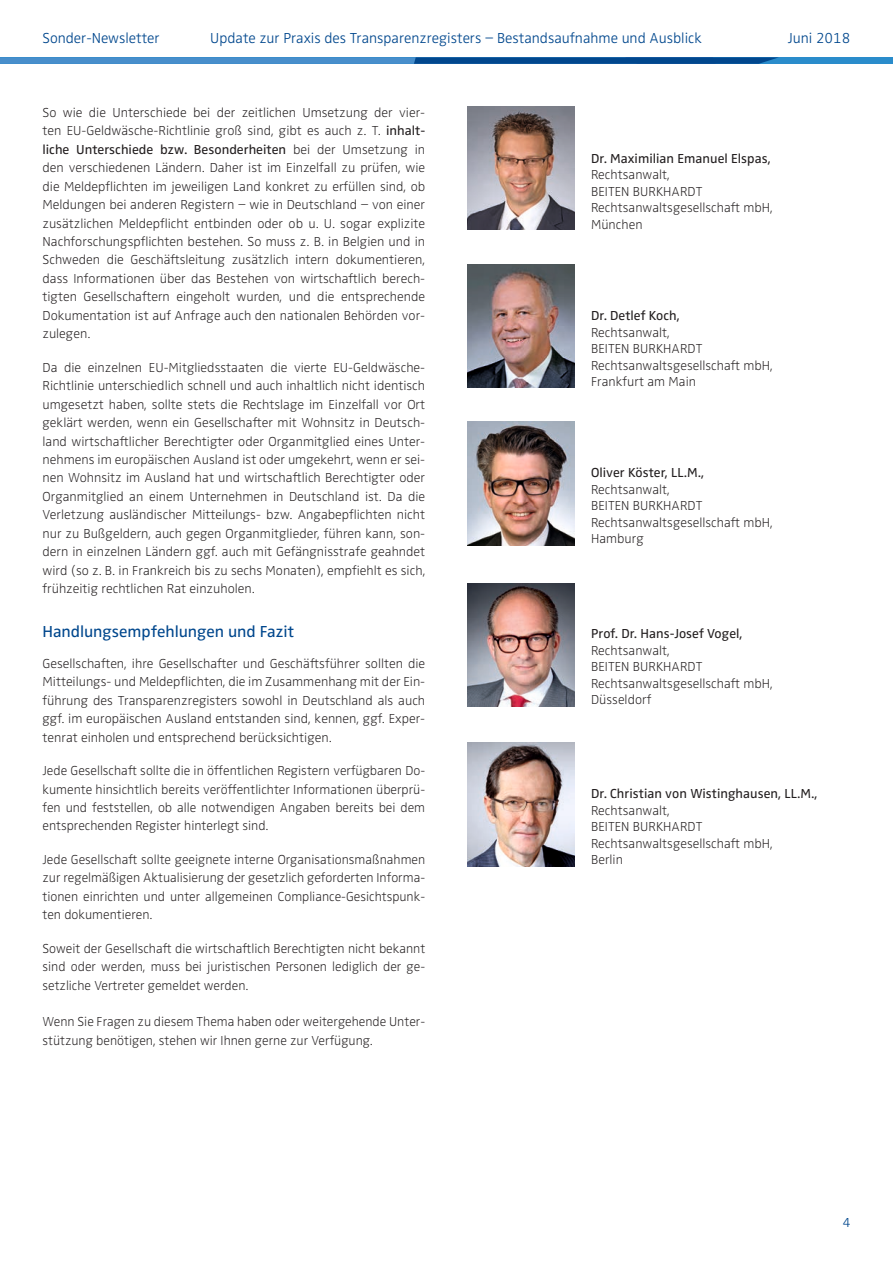
<style>
.page{position:relative;width:893px;height:1263px;background:#fff}
.page>*{position:absolute;margin:0;border:0;box-sizing:border-box;transform-origin:0 0}
.Fließtext_9_pt{font:16.5px "Zwo OT";letter-spacing:-.005em;color:#01478d}
.t1{font:300 15px "Zwo OT";color:#01478d}
._3-Überschrift_11_pt{font:300 expanded 13.5px/18.5px "Zwo OT";color:#231f20;text-align:justify}
.Fließtext_9_pt-2{font:300 expanded 13.5px/18.5px "Zwo OT";letter-spacing:.005em;color:#231f20;text-align:justify}
.Fließtext_9_pt-3{font:13.5px "Zwo OT";letter-spacing:.005em;color:#231f20}
.t2{font:300 13.5px "Zwo OT";color:#01478d}
.s1{font-weight:400;font-stretch:normal}
</style>
<div class="page">
<div style="left:0;top:57px;width:893px;height:7px;background:#2a8ccb"></div>
<svg style="left:0;top:57px;width:778px;height:7px;background:#276fb1"></svg>
<img style="left:468px;top:583px;width:106px;height:124px">
<img style="left:468px;top:743px;width:106px;height:123px">
<img style="left:468px;top:264px;width:106px;height:124px">
<img style="left:468px;top:422px;width:106px;height:123px">
<img style="left:468px;top:106px;width:106px;height:124px">
<p class="t1" style="left:43px;top:29px;width:119px">Sonder-Newsletter</p>
<p class="t1" style="left:210px;top:29px;width:493px">Update zur Praxis des Transparenzregisters – Bestandsaufnahme und Ausblick</p>
<p class="t1" style="left:788px;top:29px;width:64px">Juni 2018</p>
<p class="_3-Überschrift_11_pt" style="left:43px;top:103px;width:384px">So wie die Unterschiede bei der zeitlichen Umsetzung der vier&shy;ten EU-Geldwäsche-Richtlinie groß sind, gibt es auch z. T. <span class="s1">inhalt&shy;liche Unterschiede bzw. Besonderheiten</span> bei der Umsetzung in den verschiedenen Ländern. Daher ist im Einzelfall zu prüfen, wie die Meldepflichten im jeweiligen Land konkret zu erfüllen sind, ob Meldungen bei anderen Registern – wie in Deutschland – von einer zusätzlichen Meldepflicht entbinden oder ob u. U. sogar explizite Nachforschungspflichten bestehen. So muss z. B. in Belgien und in</p>
<p class="_3-Überschrift_11_pt" style="left:43px;top:251px;width:384px">Schweden die Geschäftsleitung zusätzlich intern dokumentieren, dass Informationen über das Bestehen von wirtschaftlich berech&shy;tigten Gesellschaftern eingeholt wurden, und die entsprechende Dokumentation ist auf Anfrage auch den nationalen Behörden vor&shy;zulegen.</p>
<p class="_3-Überschrift_11_pt" style="left:43px;top:358px;width:384px">Da die einzelnen EU-Mitgliedsstaaten die vierte EU-Geldwäsche-Richtlinie unterschiedlich schnell und auch inhaltlich nicht identisch umgesetzt haben, sollte stets die Rechtslage im Einzelfall vor Ort geklärt werden, wenn ein Gesellschafter mit Wohnsitz in Deutsch&shy;land wirtschaftlicher Berechtigter oder Organmitglied eines Unter&shy;nehmens im europäischen Ausland ist oder umgekehrt, wenn er sei&shy;nen Wohnsitz im Ausland hat und wirtschaftlich Berechtigter oder Organmitglied an einem Unternehmen in Deutschland ist. Da die Verletzung ausländischer Mitteilungs- bzw. Angabepflichten nicht nur zu Bußgeldern, auch gegen Organmitglieder, führen kann, son&shy;dern in einzelnen Ländern ggf. auch mit Gefängnisstrafe geahndet wird (so z. B. in Frankreich bis zu sechs Monaten), empfiehlt es sich, frühzeitig rechtlichen Rat einzuholen.</p>
<p class="Fließtext_9_pt" style="left:43px;top:621px;width:253px">Handlungsempfehlungen und Fazit</p>
<p class="Fließtext_9_pt-2" style="left:43px;top:654px;width:384px">Gesellschaften, ihre Gesellschafter und Geschäftsführer sollten die Mitteilungs- und Meldepflichten, die im Zusammenhang mit der Ein&shy;führung des Transparenzregisters sowohl in Deutschland als auch ggf. im europäischen Ausland entstanden sind, kennen, ggf. Exper&shy;tenrat einholen und entsprechend berücksichtigen.</p>
<p class="Fließtext_9_pt-2" style="left:43px;top:762px;width:384px">Jede Gesellschaft sollte die in öffentlichen Registern verfügbaren Do&shy;kumente hinsichtlich bereits veröffentlichter Informationen überprü&shy;fen und feststellen, ob alle notwendigen Angaben bereits bei dem entsprechenden Register hinterlegt sind.</p>
<p class="Fließtext_9_pt-2" style="left:43px;top:850px;width:384px">Jede Gesellschaft sollte geeignete interne Organisationsmaßnahmen zur regelmäßigen Aktualisierung der gesetzlich geforderten Informa&shy;tionen einrichten und unter allgemeinen Compliance-Gesichtspunk&shy;ten dokumentieren.</p>
<p class="Fließtext_9_pt-2" style="left:43px;top:939px;width:384px">Soweit der Gesellschaft die wirtschaftlich Berechtigten nicht bekannt sind oder werden, muss bei juristischen Personen lediglich der ge&shy;setzliche Vertreter gemeldet werden.</p>
<p class="Fließtext_9_pt-2" style="left:43px;top:1012px;width:384px">Wenn Sie Fragen zu diesem Thema haben oder weitergehende Unter&shy;stützung benötigen, stehen wir Ihnen gerne zur Verfügung.</p>
<p class="Fließtext_9_pt-3" style="left:591px;top:150px;width:181px">Dr. Maximilian Emanuel Elspas,</p>
<p class="Fließtext_9_pt-2" style="left:591px;top:166px;width:80px">Rechtsanwalt,</p>
<p class="Fließtext_9_pt-2" style="left:591px;top:182px;width:113px">BEITEN BURKHARDT</p>
<p class="Fließtext_9_pt-2" style="left:591px;top:199px;width:183px">Rechtsanwaltsgesellschaft mbH,</p>
<p class="Fließtext_9_pt-2" style="left:591px;top:215px;width:53px">München</p>
<p class="Fließtext_9_pt-3" style="left:591px;top:308px;width:90px">Dr. Detlef Koch,</p>
<p class="Fließtext_9_pt-2" style="left:591px;top:323px;width:80px">Rechtsanwalt,</p>
<p class="Fließtext_9_pt-2" style="left:591px;top:340px;width:113px">BEITEN BURKHARDT</p>
<p class="Fließtext_9_pt-2" style="left:591px;top:356px;width:183px">Rechtsanwaltsgesellschaft mbH,</p>
<p class="Fließtext_9_pt-2" style="left:591px;top:373px;width:107px">Frankfurt am Main</p>
<p class="Fließtext_9_pt-3" style="left:591px;top:465px;width:114px">Oliver Köster, LL.M.,</p>
<p class="Fließtext_9_pt-2" style="left:591px;top:480px;width:80px">Rechtsanwalt,</p>
<p class="Fließtext_9_pt-2" style="left:591px;top:497px;width:113px">BEITEN BURKHARDT</p>
<p class="Fließtext_9_pt-2" style="left:591px;top:513px;width:183px">Rechtsanwaltsgesellschaft mbH,</p>
<p class="Fließtext_9_pt-2" style="left:591px;top:530px;width:54px">Hamburg</p>
<p class="Fließtext_9_pt-3" style="left:591px;top:626px;width:153px">Prof. Dr. Hans-Josef Vogel,</p>
<p class="Fließtext_9_pt-2" style="left:591px;top:641px;width:80px">Rechtsanwalt,</p>
<p class="Fließtext_9_pt-2" style="left:591px;top:658px;width:113px">BEITEN BURKHARDT</p>
<p class="Fließtext_9_pt-2" style="left:591px;top:674px;width:183px">Rechtsanwaltsgesellschaft mbH,</p>
<p class="Fließtext_9_pt-2" style="left:591px;top:691px;width:62px">Düsseldorf</p>
<p class="Fließtext_9_pt-3" style="left:591px;top:786px;width:228px">Dr. Christian von Wistinghausen, LL.M.,</p>
<p class="Fließtext_9_pt-2" style="left:591px;top:801px;width:80px">Rechtsanwalt,</p>
<p class="Fließtext_9_pt-2" style="left:591px;top:818px;width:113px">BEITEN BURKHARDT</p>
<p class="Fließtext_9_pt-2" style="left:591px;top:834px;width:183px">Rechtsanwaltsgesellschaft mbH,</p>
<p class="Fließtext_9_pt-2" style="left:591px;top:851px;width:33px">Berlin</p>
<p class="t2" style="left:843px;top:1214px;width:9px">4</p>
</div>
